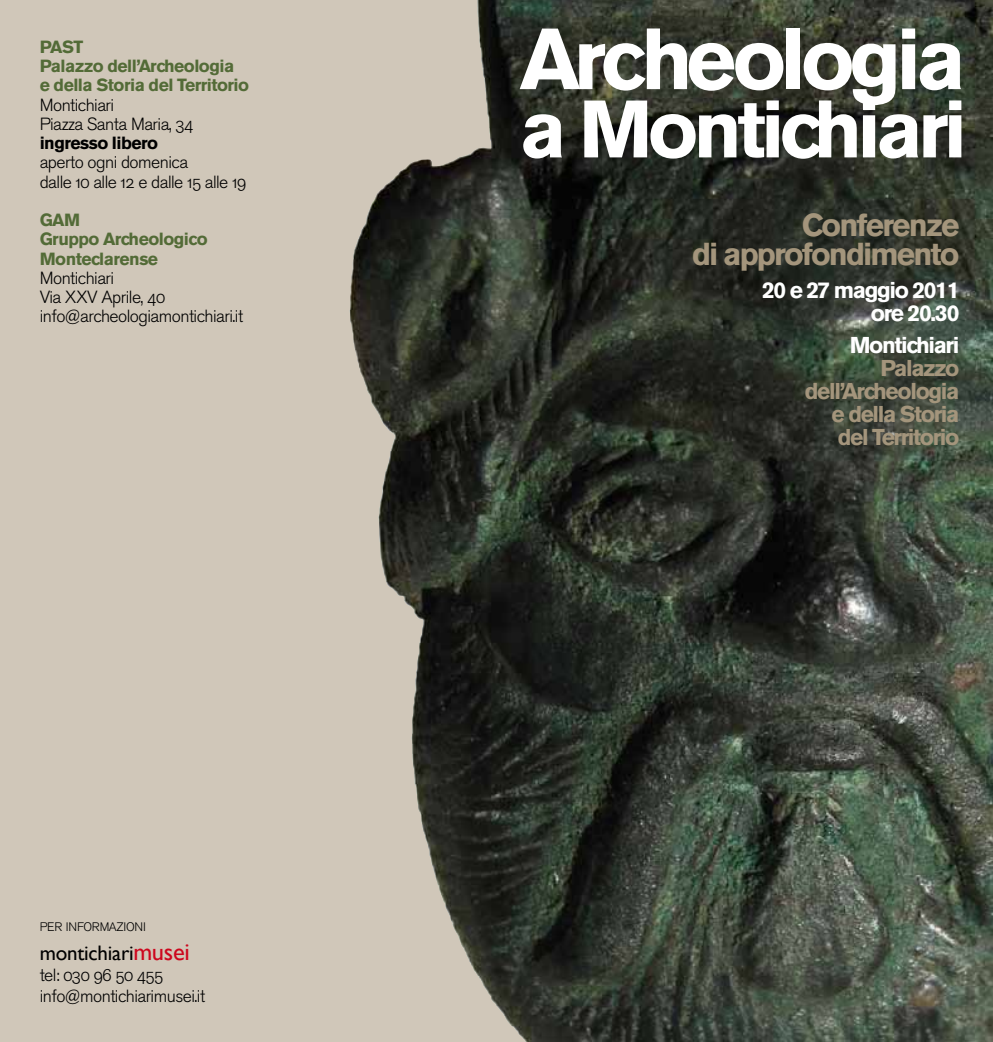
<style>
.page{position:relative;width:993px;height:1042px;background:#fff}
.page>*{position:absolute;margin:0;border:0;box-sizing:border-box;transform-origin:0 0}
.t1{font:700 85.75px "Akzidenz Grotesk BE";letter-spacing:-.06em;color:#fff}
.t2{font:700 80.5px "Akzidenz Grotesk BE";letter-spacing:-.06em;color:#fff}
.t3{font:700 31.5px/29.8px "Akzidenz Grotesk BE";letter-spacing:-.06em;color:#a4957c;text-align:right}
.t4{font:700 22.75px/22.8px "Akzidenz Grotesk BE";letter-spacing:-.06em;color:#a4957c;text-align:right}
.t5{font:700 22.75px/22.8px "Akzidenz Grotesk BE";letter-spacing:-.06em;color:#fff;text-align:right}
.t6{font:21px "Gill Sans";letter-spacing:-.01em;color:#000}
.t7{font:17.5px/19.2px "Akzidenz Grotesk BE Light Os F";letter-spacing:-.03em;color:#000}
.t8{font:700 17.5px/19.2px "Akzidenz Grotesk BE";letter-spacing:-.03em;color:#536b37}
.t9{font:700 17.5px "Akzidenz Grotesk BE";letter-spacing:-.03em;color:#000}
.t10{font:12.25px "Akzidenz Grotesk BE Light Os F";letter-spacing:-.02em;color:#000}
.s1{font-size:24.5px;color:#cd071e}
</style>
<div class="page">
<div style="left:0;top:0;width:536px;height:1042px;background:#d0c7b9"></div>
<img style="left:349px;top:0;width:643px;height:1042px">
<p class="t8" style="left:40px;top:37px;width:211px">PAST<br>Palazzo dell’Archeologia<br>e della Storia del Territorio</p>
<p class="t7" style="left:40px;top:95px;width:155px">Montichiari<br>Piazza Santa Maria, 34</p>
<p class="t9" style="left:40px;top:133px;width:120px">ingresso libero</p>
<p class="t7" style="left:40px;top:153px;width:208px">aperto ogni domenica<br>dalle 10 alle 12 e dalle 15 alle 19</p>
<p class="t8" style="left:40px;top:211px;width:169px">GAM<br>Gruppo Archeologico<br>Monteclarense</p>
<p class="t7" style="left:40px;top:268px;width:205px">Montichiari<br>Via XXV Aprile, 40 info@archeologiamontichiari.it</p>
<p class="t10" style="left:40px;top:920px;width:108px">PER INFORMAZIONI</p>
<p class="t6" style="left:40px;top:941px;width:152px">montichiari<span class="s1">musei</span></p>
<p class="t7" style="left:40px;top:965px;width:167px;line-height:21px">tel: 030 96 50 455 info@montichiarimusei.it</p>
<h1 class="t1" style="left:519px;top:10px;width:447px">Archeologia</h1>
<h2 class="t2" style="left:519px;top:83px;width:448px">a Montichiari</h2>
<h3 class="t3" style="left:692px;top:210px;width:269px">Conferenze<br>di approfondimento</h3>
<h3 class="t5" style="left:761px;top:279px;width:199px">20 e 27 maggio 2011 ore 20.30</h3>
<h3 class="t5" style="left:849px;top:334px;width:111px">Montichiari</h3>
<h3 class="t4" style="left:804px;top:357px;width:156px">Palazzo dell’Archeologia e della Storia del Territorio</h3>
</div>
